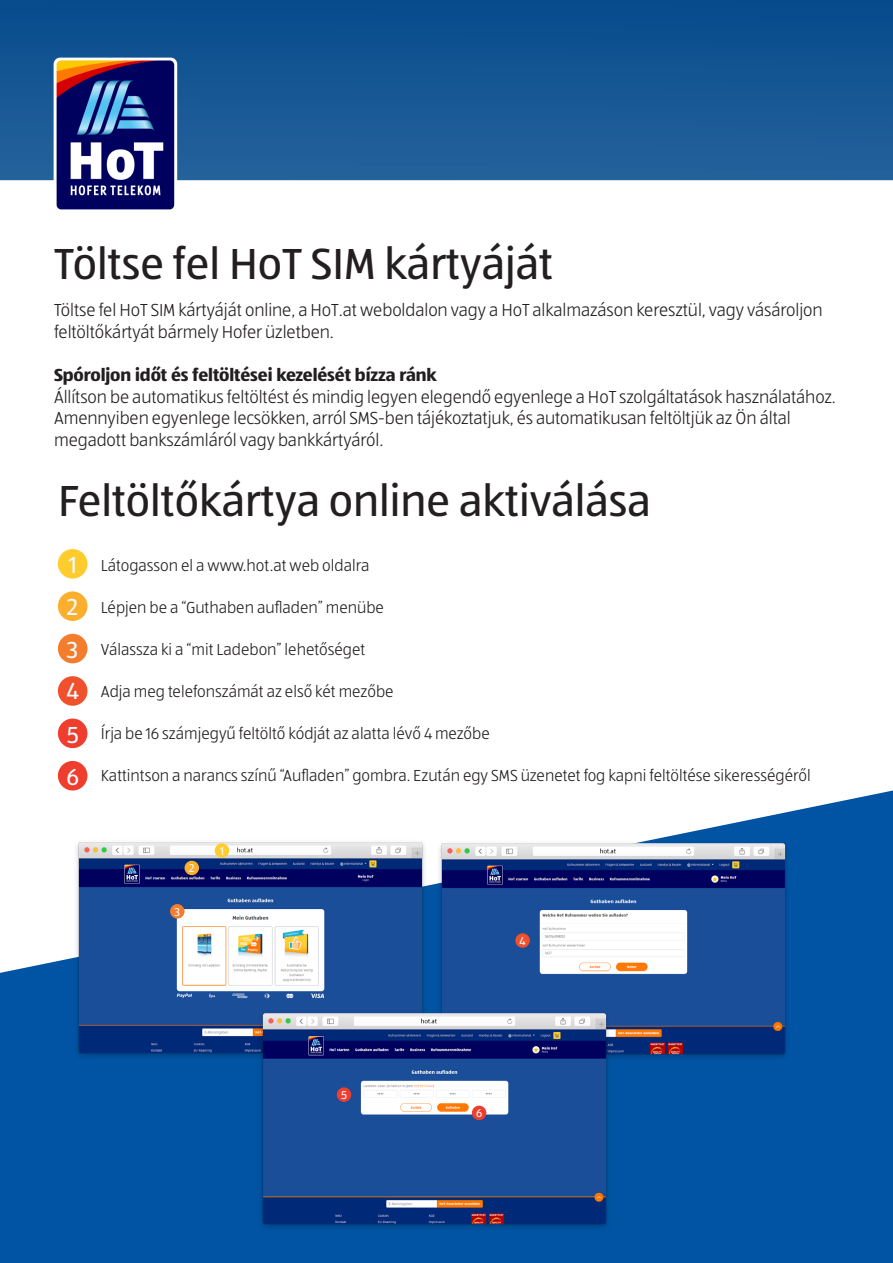
<style>
.page{position:relative;width:893px;height:1263px;background:#fff}
.page>*{position:absolute;margin:0;border:0;box-sizing:border-box;transform-origin:0 0}
.t1{font:45px "ALDISUEDOT";color:#231f20}
.t2{font:24px "ALDISUEDOT";color:#f0f9fb}
.t3{font:300 18px/21.6px "ALDISUEDOT";letter-spacing:-.005em;color:#231f20}
.t4{font:700 18px "ALDISUEDOT";letter-spacing:-.005em;color:#231f20}
.t5{font:300 16.5px "ALDISUEDOT";color:#231f20}
.t6{font:11.7px "ALDISUEDOT";color:#f0f9fb}
</style>
<div class="page">
<svg style="left:0;top:790px;width:893px;height:473px;fill:#0154a4"></svg>
<div style="left:58px;top:549px;width:29px;height:30px;background:#fecd2d;border-radius:50%"></div>
<div style="left:58px;top:591px;width:29px;height:30px;background:#fbaf2c;border-radius:50%"></div>
<div style="left:58px;top:634px;width:29px;height:29px;background:#f47d2d;border-radius:50%"></div>
<div style="left:58px;top:676px;width:29px;height:30px;background:#f0502b;border-radius:50%"></div>
<div style="left:58px;top:718px;width:29px;height:30px;background:#ef3e2d;border-radius:50%"></div>
<div style="left:58px;top:761px;width:29px;height:29px;background:#ef3e2d;border-radius:50%"></div>
<img style="left:0;top:0;width:893px;height:210px">
<img style="left:54px;top:821px;width:393px;height:251px">
<img style="left:417px;top:822px;width:393px;height:251px">
<img style="left:238px;top:992px;width:393px;height:251px">
<div style="left:215px;top:843px;width:14px;height:15px;background:#fecd2d;border-radius:50%"></div>
<div style="left:185px;top:861px;width:14px;height:14px;background:#fbaf2c;border-radius:50%"></div>
<div style="left:170px;top:904px;width:15px;height:14px;background:#f47d2d;border-radius:50%"></div>
<div style="left:515px;top:933px;width:15px;height:15px;background:#f0502b;border-radius:50%"></div>
<div style="left:337px;top:1087px;width:14px;height:15px;background:#ef3e2d;border-radius:50%"></div>
<div style="left:472px;top:1106px;width:14px;height:14px;background:#ef3e2d;border-radius:50%"></div>
<p class="t1" style="left:54px;top:235px;width:501px">Töltse fel HoT SIM kártyáját</p>
<p class="t3" style="left:54px;top:299px;width:770px">Töltse fel HoT SIM kártyáját online, a HoT.at weboldalon vagy a HoT alkalmazáson keresztül, vagy vásároljon feltöltőkártyát bármely Hofer üzletben.</p>
<p class="t4" style="left:54px;top:363px;width:384px">Spóroljon időt és feltöltései kezelését bízza ránk</p>
<p class="t3" style="left:54px;top:385px;width:783px">Állítson be automatikus feltöltést és mindig legyen elegendő egyenlege a HoT szolgáltatások használatához.<br>Amennyiben egyenlege lecsökken, arról SMS-ben tájékoztatjuk, és automatikusan feltöltjük az Ön által megadott bankszámláról vagy bankkártyáról.</p>
<p class="t1" style="left:58px;top:471px;width:594px">Feltöltőkártya online aktiválása</p>
<p class="t5" style="left:101px;top:555px;width:270px">Látogasson el a www.hot.at web oldalra</p>
<p class="t5" style="left:101px;top:597px;width:285px">Lépjen be a “Guthaben aufladen” menübe</p>
<p class="t5" style="left:101px;top:639px;width:266px">Válassza ki a “mit Ladebon” lehetőséget</p>
<p class="t5" style="left:101px;top:681px;width:294px">Adja meg telefonszámát az első két mezőbe</p>
<p class="t5" style="left:101px;top:723px;width:390px">Írja be 16 számjegyű feltöltő kódját az alatta lévő 4 mezőbe</p>
<p class="t5" style="left:101px;top:765px;width:711px">Kattintson a narancs színű “Aufladen” gombra. Ezután egy SMS üzenetet fog kapni feltöltése sikerességéről</p>
<p class="t2" style="left:69px;top:549px;width:9px">1</p>
<p class="t2" style="left:67px;top:592px;width:12px">2</p>
<p class="t2" style="left:67px;top:634px;width:13px">3</p>
<p class="t2" style="left:67px;top:675px;width:14px">4</p>
<p class="t2" style="left:67px;top:719px;width:14px">5</p>
<p class="t2" style="left:66px;top:761px;width:14px">6</p>
<p class="t6" style="left:189px;top:861px;width:7px">2</p>
<p class="t6" style="left:174px;top:904px;width:7px">3</p>
<p class="t6" style="left:220px;top:843px;width:5px">1</p>
<p class="t6" style="left:341px;top:1088px;width:7px">5</p>
<p class="t6" style="left:520px;top:933px;width:7px">4</p>
<p class="t6" style="left:476px;top:1106px;width:8px">6</p>
</div>
